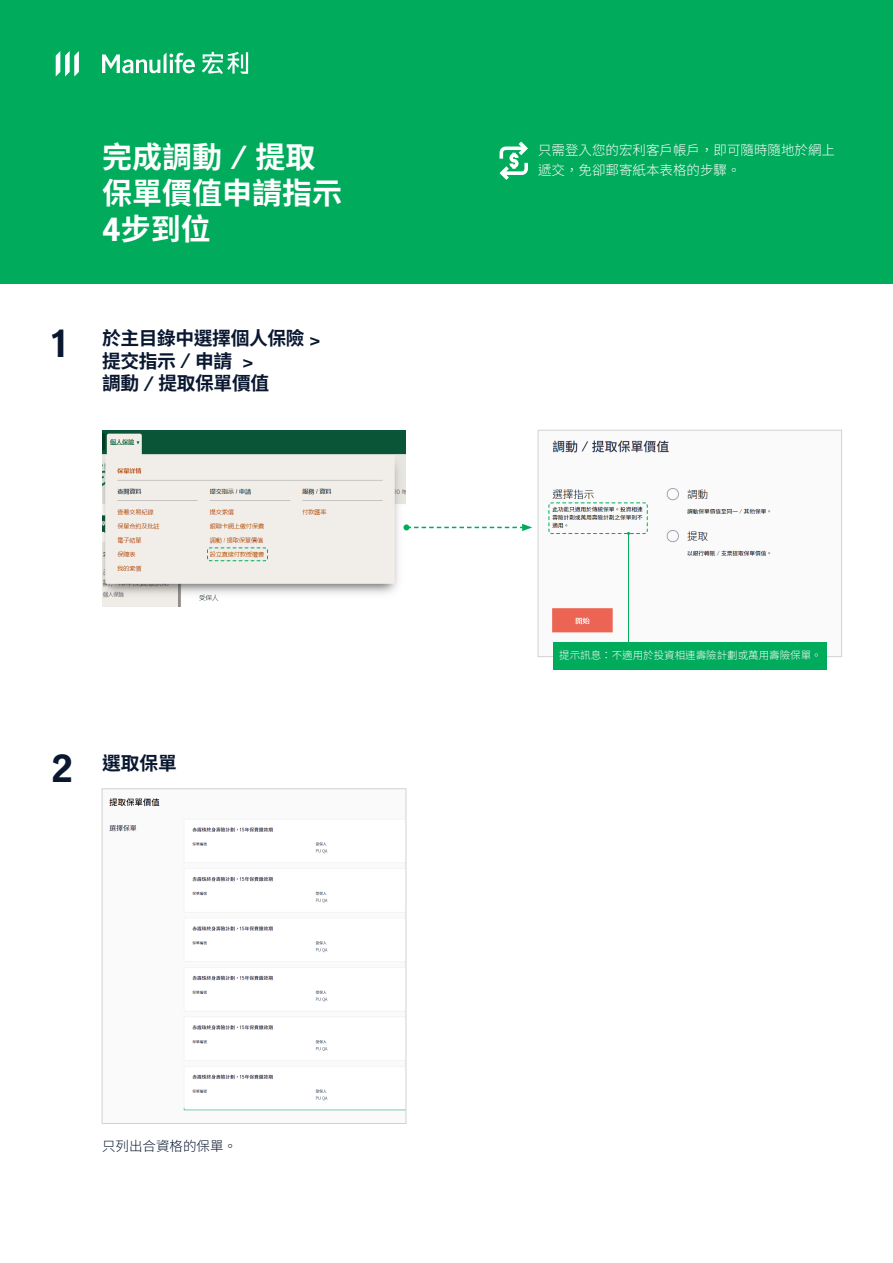
<style>
.page{position:relative;width:893px;height:1263px;background:#fff}
.page>*{position:absolute;margin:0;border:0;box-sizing:border-box;transform-origin:0 0}
.Headline_8{font:700 35.25px "Manulife JH Sans";color:#091730}
.Headline_8-2{font:700 30px/36px "Noto Sans CJ Ktc";color:#fff}
.Headline_8-3{font:700 18.75px/22.5px "Noto Sans CJ Ktc";letter-spacing:-.02em;color:#091730}
.Body_-_en{font:300 13.5px/20.2px "Noto Sans CJ Ktc";color:#fff}
.Body_-_en-2{font:300 13.5px "Noto Sans CJ Ktc";color:#091730}
.Caption_-_en{font:300 10.5px "Noto Sans CJ Ktc";color:#fff}
.s1{font-family:"Manulife JH Sans"}
</style>
<div class="page">
<div style="left:0;top:0;width:893px;height:283px;background:#00ab5b"></div>
<svg style="left:56px;top:51px;width:23px;height:26px"></svg>
<svg style="left:102px;top:52px;width:93px;height:21px"></svg>
<svg style="left:202px;top:52px;width:46px;height:22px"></svg>
<img style="left:102px;top:430px;width:304px;height:176px">
<img style="left:552px;top:440px;width:219px;height:202px">
<div style="left:538px;top:430px;width:304px;height:227px;border:1px solid #d1d2d4"></div>
<svg style="left:207px;top:547px;width:61px;height:14px"></svg>
<div style="left:553px;top:642px;width:274px;height:27px;background:#00ab5b"></div>
<img style="left:109px;top:798px;width:295px;height:313px">
<div style="left:102px;top:788px;width:304px;height:336px;border:1px solid #d1d2d4"></div>
<hr style="left:628px;top:533px;width:1px;height:109px;background:#00ab5b">
<img style="left:548px;top:502px;width:100px;height:33px">
<svg style="left:403px;top:524px;width:129px;height:7px"></svg>
<svg style="left:500px;top:142px;width:28px;height:38px"></svg>
<p class="Headline_8" style="left:51px;top:317px;width:18px">1</p>
<p class="Headline_8-2" style="left:102px;top:140px;width:241px">完成調動 <span class="s1">/</span> 提取保單價值申請指示<br><span class="s1">4</span>步到位</p>
<p class="Headline_8-3" style="left:102px;top:327px;width:220px">於主目錄中選擇個人保險 <span class="s1">&gt;</span>提交指示 <span class="s1">/</span> 申請 <span class="s1">&gt;<br></span>調動 <span class="s1">/</span> 提取保單價值</p>
<p class="Headline_8" style="left:51px;top:743px;width:23px">2</p>
<p class="Headline_8-3" style="left:102px;top:753px;width:76px">選取保單</p>
<p class="Body_-_en-2" style="left:102px;top:1138px;width:136px">只列出合資格的保單。</p>
<p class="Body_-_en" style="left:538px;top:140px;width:298px">只需登入您的宏利客戶帳戶，即可隨時隨地於網上遞交，免卻郵寄紙本表格的步驟。</p>
<p class="Caption_-_en" style="left:559px;top:649px;width:264px">提示訊息：不適用於投資相連壽險計劃或萬用壽險保單。</p>
</div>
